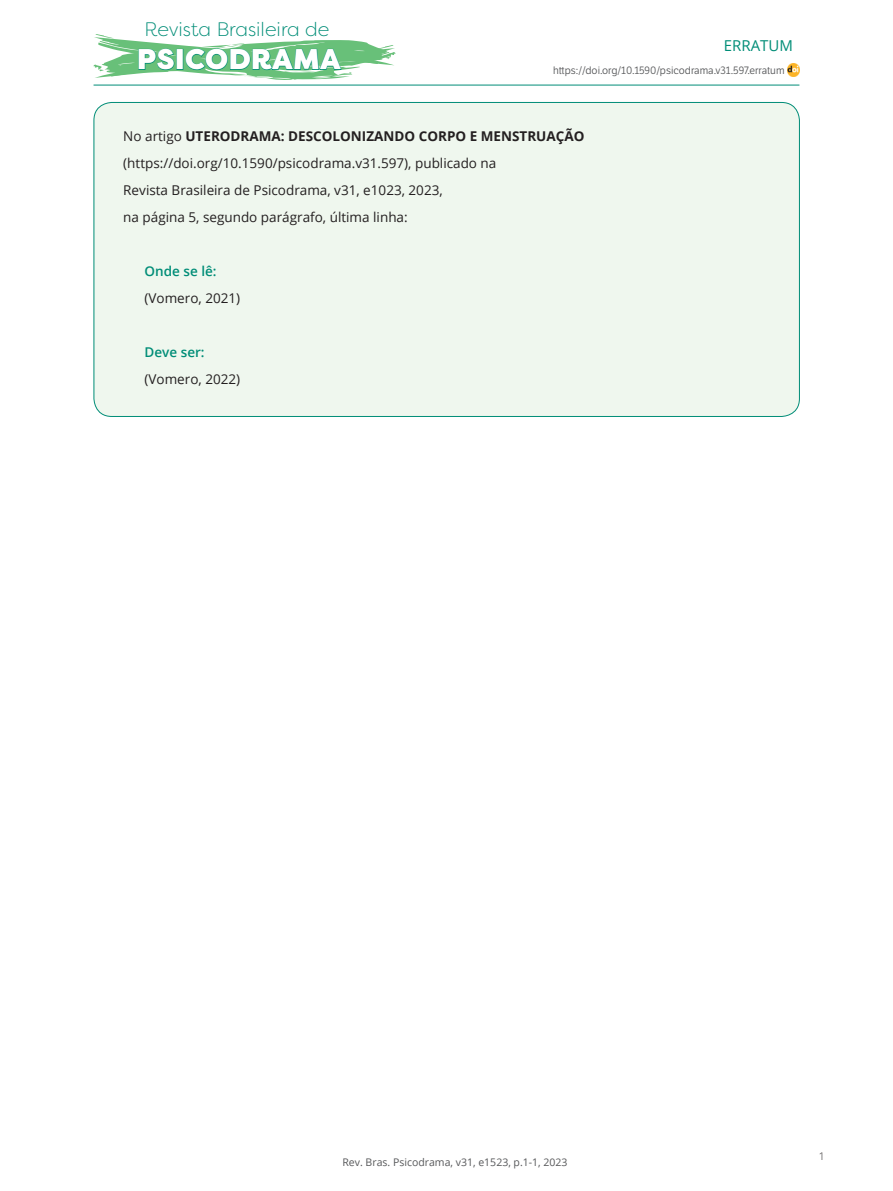
<style>
.page{position:relative;width:893px;height:1191px;background:#fff}
.page>*{position:absolute;margin:0;border:0;box-sizing:border-box;transform-origin:0 0}
.t1{font:900 28.5px "Filson Pro";letter-spacing:.02em;color:#fff}
.t2{font:300 19.5px "Filson Pro";color:#008d77}
._00_0_seçao{font:15px "Open Sans";color:#008d77}
.z08_titulação{font:13.5px/27px "Open Sans";color:#231f20}
.z08_titulação-2{font:600 13.5px "Open Sans";color:#008d77}
.t3{font:10.5px "LFT Etica";color:#57585a}
._08_1_rodapé{font:10.5px "Open Sans";color:#57585a}
.t4{font:300 10.5px "Open Sans";color:#231f20}
.s1{font-weight:700}
</style>
<div class="page">
<hr style="left:94px;top:85px;width:705px;height:1px;background:#008d77">
<svg style="left:93px;top:34px;width:303px;height:52px"></svg>
<svg style="left:787px;top:64px;width:13px;height:12px"></svg>
<div style="left:94px;top:102px;width:705px;height:314px;background:#eff7ee;border-radius:18px"></div>
<p class="t2" style="left:144px;top:17px;width:186px">Revista Brasileira de</p>
<p class="t1" style="left:137px;top:42px;width:205px">PSICODRAMA</p>
<p class="_00_0_seçao" style="left:724px;top:35px;width:71px">ERRATUM</p>
<p class="t3" style="left:553px;top:64px;width:233px">https://doi.org/10.1590/psicodrama.v31.597.erratum</p>
<p class="z08_titulação" style="left:123px;top:122px;width:463px">No artigo <span class="s1">UTERODRAMA: DESCOLONIZANDO CORPO E MENSTRUAÇÃO </span>(https://doi.org/10.1590/psicodrama.v31.597), publicado na<br>Revista Brasileira de Psicodrama, v31, e1023, 2023,<br>na página 5, segundo parágrafo, última linha:</p>
<p class="z08_titulação-2" style="left:145px;top:262px;width:74px">Onde se lê:</p>
<p class="z08_titulação" style="left:145px;top:284px;width:97px">(Vomero, 2021)</p>
<p class="z08_titulação-2" style="left:145px;top:343px;width:62px">Deve ser:</p>
<p class="z08_titulação" style="left:145px;top:365px;width:97px">(Vomero, 2022)</p>
<p class="_08_1_rodapé" style="left:342px;top:1154px;width:227px">Rev. Bras. Psicodrama, v31, e1523, p.1-1, 2023</p>
<p class="t4" style="left:819px;top:1148px;width:7px">1</p>
</div>
